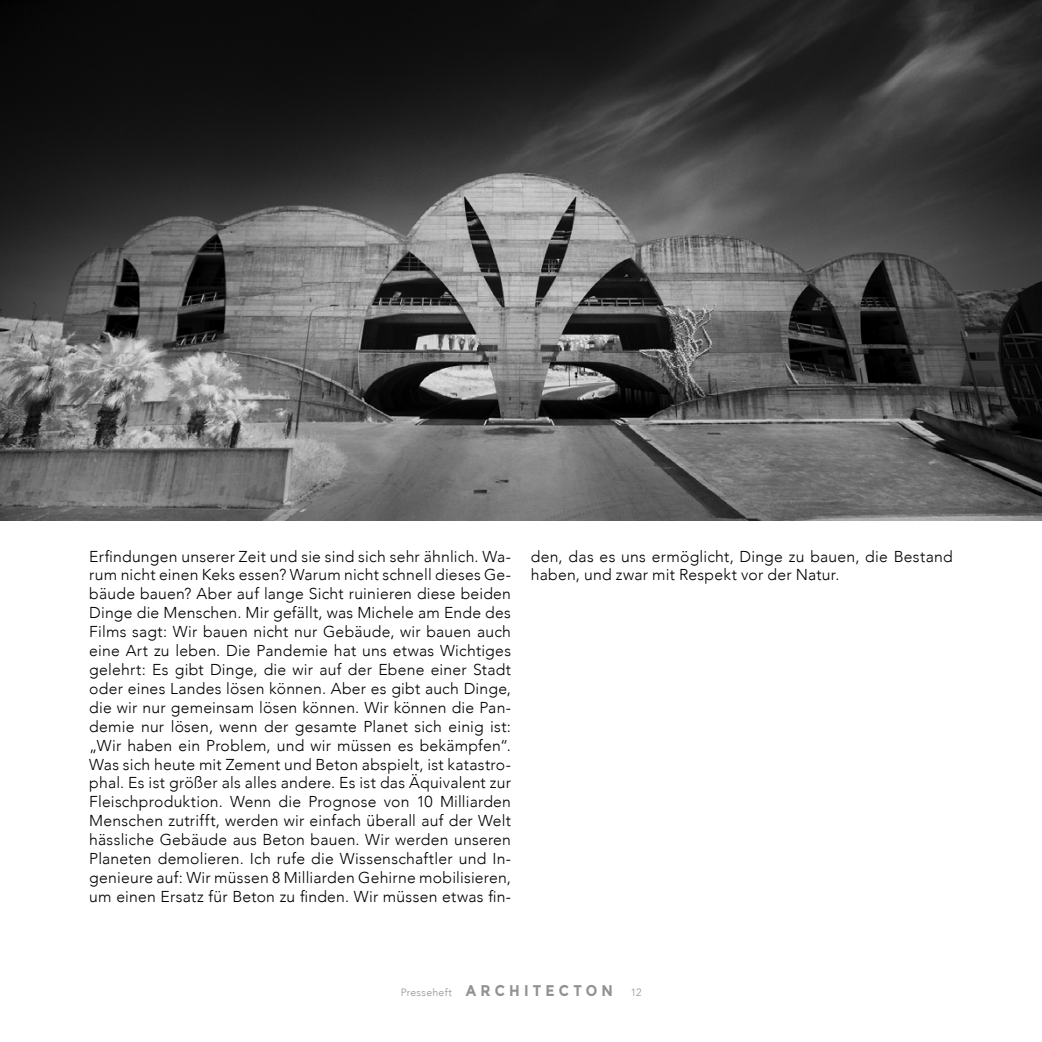
<style>
.page{position:relative;width:1042px;height:1042px;background:#fff}
.page>*{position:absolute;margin:0;border:0;box-sizing:border-box;transform-origin:0 0}
.t1{font:300 15.75px/18.9px "Avenir";letter-spacing:.015em;color:#000;text-align:justify}
.t2{font:700 15.58px "Montserrat";letter-spacing:.3em;color:#929292;scale:.9 1}
.t3{font:300 10.5px "Avenir";color:#929292}
.s1{font-family:"Avenir";font-weight:300;font-size:10.5px}
</style>
<div class="page">
<img style="left:0;top:0;width:1042px;height:521px">
<p class="t1" style="left:89px;top:547px;width:423px">Erfindungen unserer Zeit und sie sind sich sehr ähnlich. Wa&shy;rum nicht einen Keks essen? Warum nicht schnell dieses Ge&shy;bäude bauen? Aber auf lange Sicht ruinieren diese beiden Dinge die Menschen. Mir gefällt, was Michele am Ende des Films sagt: Wir bauen nicht nur Gebäude, wir bauen auch eine Art zu leben. Die Pandemie hat uns etwas Wichtiges gelehrt: Es gibt Dinge, die wir auf der Ebene einer Stadt oder eines Landes lösen können. Aber es gibt auch Dinge, die wir nur gemeinsam lösen können. Wir können die Pan&shy;demie nur lösen, wenn der gesamte Planet sich einig ist: „Wir haben ein Problem, und wir müssen es bekämpfen“.<br>Was sich heute mit Zement und Beton abspielt, ist katastro&shy;phal. Es ist größer als alles andere. Es ist das Äquivalent zur Fleischproduktion. Wenn die Prognose von 10 Milliarden Menschen zutrifft, werden wir einfach überall auf der Welt hässliche Gebäude aus Beton bauen. Wir werden unseren Planeten demolieren. Ich rufe die Wissenschaftler und In&shy;genieure auf: Wir müssen 8 Milliarden Gehirne mobilisieren, um einen Ersatz für Beton zu finden. Wir müssen etwas fin-</p>
<p class="t1" style="left:531px;top:547px;width:423px">den, das es uns ermöglicht, Dinge zu bauen, die Bestand haben, und zwar mit Respekt vor der Natur.</p>
<p class="t2" style="left:400px;top:981px;width:238px"><span class="s1">Presseheft</span> ARCHITECTON</p>
<p class="t3" style="left:631px;top:986px;width:12px">12</p>
</div>
